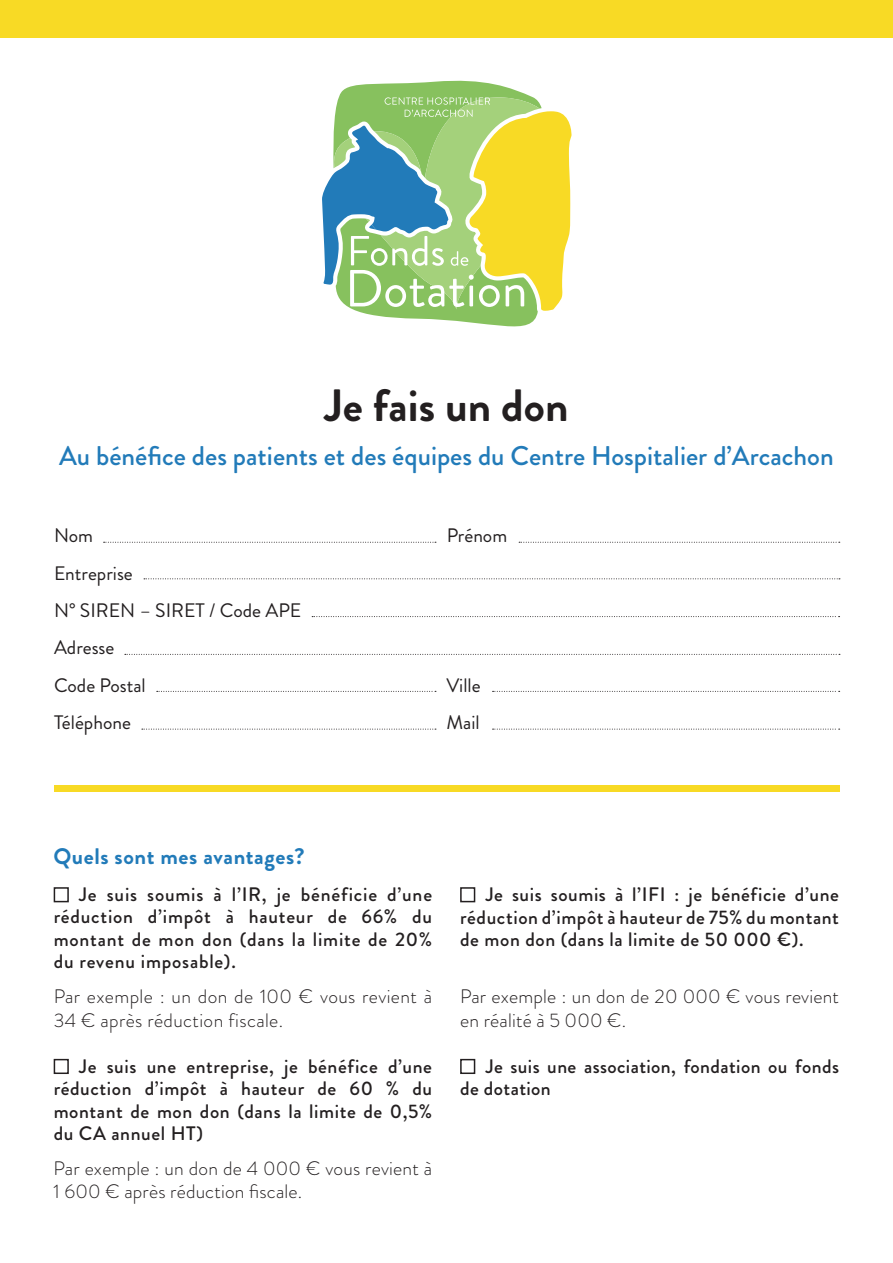
<style>
.page{position:relative;width:893px;height:1263px;background:#fff}
.page>*{position:absolute;margin:0;border:0;box-sizing:border-box;transform-origin:0 0}
.t1{font:700 45.15px "Brandon Grotesque";color:#231f20}
.t2{font:500 27px "Brandon Grotesque";color:#227bb9}
.t3{font:700 22.5px "Brandon Grotesque";letter-spacing:.025em;color:#227bb9}
.t4{font:500 19.5px/22.5px "Brandon Grotesque";letter-spacing:.03em;color:#231f20;text-align:justify}
.t5{font:300 19.5px/23.4px "Brandon Grotesque";letter-spacing:.01em;color:#231f20}
.t6{font:19.5px/37.3px "Brandon Grotesque";color:#231f20}
</style>
<div class="page">
<svg style="left:322px;top:80px;width:250px;height:247px"></svg>
<svg style="left:104px;top:542px;width:332px;height:1px"></svg>
<svg style="left:157px;top:691px;width:279px;height:1px"></svg>
<svg style="left:142px;top:729px;width:294px;height:1px"></svg>
<svg style="left:312px;top:616px;width:528px;height:1px"></svg>
<svg style="left:144px;top:578px;width:696px;height:1px"></svg>
<svg style="left:125px;top:654px;width:715px;height:1px"></svg>
<svg style="left:519px;top:542px;width:321px;height:1px"></svg>
<svg style="left:493px;top:691px;width:347px;height:1px"></svg>
<svg style="left:493px;top:729px;width:347px;height:1px"></svg>
<div style="left:0;top:0;width:893px;height:37px;background:#f8da25"></div>
<div style="left:54px;top:786px;width:785px;height:6px;background:#f8da25"></div>
<div style="left:54px;top:887px;width:15px;height:15px;border:2px solid #231f20"></div>
<div style="left:460px;top:887px;width:15px;height:15px;border:2px solid #231f20"></div>
<div style="left:460px;top:1059px;width:15px;height:15px;border:2px solid #231f20"></div>
<div style="left:54px;top:1059px;width:15px;height:15px;border:2px solid #231f20"></div>
<h1 class="t1" style="left:324px;top:374px;width:246px">Je fais un don</h1>
<h2 class="t2" style="left:59px;top:437px;width:776px">Au bénéfice des patients et des équipes du Centre Hospitalier d’Arcachon</h2>
<p class="t6" style="left:54px;top:517px;width:249px">Nom<br>Entreprise<br>N° SIREN – SIRET / Code APE<br>Adresse<br>Code Postal<br>Téléphone</p>
<p class="t6" style="left:447px;top:517px;width:62px">Prénom</p>
<p class="t6" style="left:446px;top:667px;width:36px">Ville<br>Mail</p>
<p class="t3" style="left:54px;top:840px;width:252px">Quels sont mes avantages?</p>
<p class="t4" style="left:54px;top:883px;width:380px;text-indent:26px">Je suis soumis à l’IR, je bénéficie d’une réduction d’impôt à hauteur de 66% du montant de mon don (dans la limite de 20% du revenu imposable).</p>
<p class="t5" style="left:54px;top:985px;width:380px">Par exemple : un don de 100 € vous revient à<br>34 € après réduction fiscale.</p>
<p class="t4" style="left:460px;top:883px;width:380px;text-indent:26px">Je suis soumis à l’IFI : je bénéficie d’une réduction d’impôt à hauteur de 75% du montant de mon don (dans la limite de 50 000 €).</p>
<p class="t5" style="left:460px;top:985px;width:380px">Par exemple : un don de 20 000 € vous revient en réalité à 5 000 €.</p>
<p class="t4" style="left:54px;top:1055px;width:380px;text-indent:26px">Je suis une entreprise, je bénéfice d’une réduction d’impôt à hauteur de 60 % du montant de mon don (dans la limite de 0,5% du CA annuel HT)</p>
<p class="t4" style="left:460px;top:1055px;width:380px;text-indent:26px">Je suis une association, fondation ou fonds de dotation</p>
<p class="t5" style="left:54px;top:1156px;width:380px">Par exemple : un don de 4 000 € vous revient à<br>1 600 € après réduction fiscale.</p>
</div>
